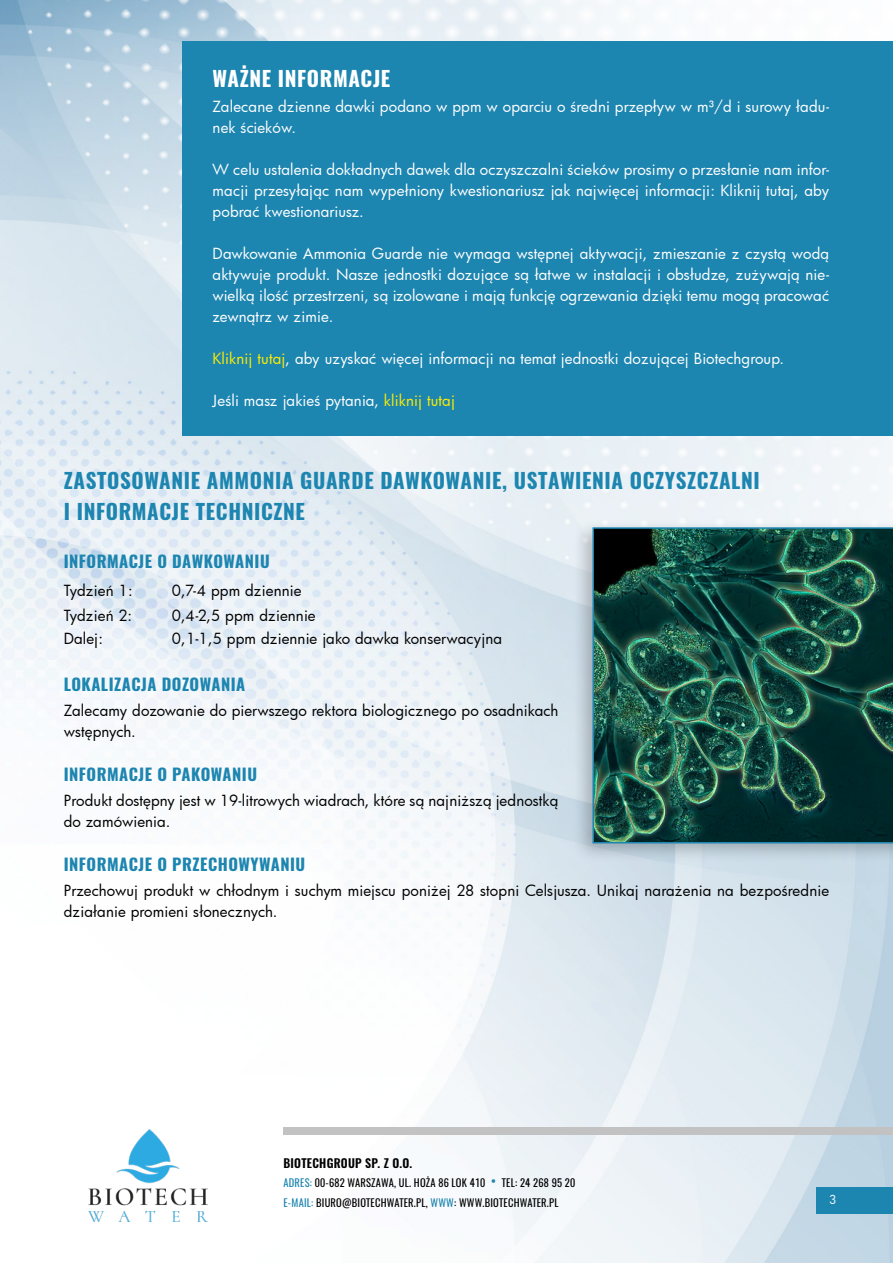
<style>
.page{position:relative;width:893px;height:1263px;background:#fff}
.page>*{position:absolute;margin:0;border:0;box-sizing:border-box;transform-origin:0 0}
.t1{font:700 21px/31.5px "Oswald";letter-spacing:.03em;color:#1c85b0}
.t2{font:700 21px "Oswald";letter-spacing:.03em;color:#fff}
.t3{font:700 16.5px "Oswald";letter-spacing:.03em;color:#1c85b0}
.t4{font:15px/21px "Futura";letter-spacing:.01em;color:#fff;text-align:justify}
.t5{font:15px/21px "Futura";letter-spacing:.01em;color:#000}
.t6{font:600 12px "Oswald";letter-spacing:.02em;color:#000}
.t7{font:12px "Futura";color:#fff}
.t8{font:10.5px/19.5px "Oswald";letter-spacing:.02em;color:#000}
.s1{color:#ffed00}
.s2{color:#1c85b0}
.s3{font-size:15px;color:#1c85b0}
</style>
<div class="page">
<img style="left:0;top:0;width:893px;height:1263px">
<div style="left:816px;top:1187px;width:77px;height:27px;background:#1c85b0"></div>
<img style="left:89px;top:1130px;width:118px;height:91px">
<div style="left:283px;top:1127px;width:610px;height:7px;background:#c2c2c3"></div>
<div style="left:183px;top:41px;width:710px;height:121px;background:#1c85b0"></div>
<div style="left:183px;top:104px;width:710px;height:142px;background:#1c85b0"></div>
<div style="left:183px;top:188px;width:710px;height:163px;background:#1c85b0"></div>
<div style="left:183px;top:335px;width:710px;height:100px;background:#1c85b0"></div>
<div style="left:572px;top:519px;width:321px;height:344px;background:#000;opacity:.23"></div>
<img style="left:592px;top:527px;width:301px;height:316px">
<h1 class="t2" style="left:213px;top:64px;width:179px">WAŻNE INFORMACJE</h1>
<p class="t4" style="left:213px;top:96px;width:618px">Zalecane dzienne dawki podano w ppm w oparciu o średni przepływ w m³/d i surowy ładu&shy;nek ścieków.</p>
<p class="t4" style="left:213px;top:159px;width:618px">W celu ustalenia dokładnych dawek dla oczyszczalni ścieków prosimy o przesłanie nam infor&shy;macji przesyłając nam wypełniony kwestionariusz jak najwięcej informacji: Kliknij tutaj, aby pobrać kwestionariusz.</p>
<p class="t4" style="left:213px;top:243px;width:618px">Dawkowanie Ammonia Guarde nie wymaga wstępnej aktywacji, zmieszanie z czystą wodą aktywuje produkt. Nasze jednostki dozujące są łatwe w instalacji i obsłudze, zużywają nie&shy;wielką ilość przestrzeni, są izolowane i mają funkcję ogrzewania dzięki temu mogą pracować zewnątrz w zimie.</p>
<p class="t4" style="left:213px;top:348px;width:573px"><span class="s1">Kliknij tutaj</span>, aby uzyskać więcej informacji na temat jednostki dozującej Biotechgroup.</p>
<p class="t4" style="left:213px;top:390px;width:244px">Jeśli masz jakieś pytania, <span class="s1">kliknij tutaj</span></p>
<h1 class="t1" style="left:64px;top:465px;width:698px">ZASTOSOWANIE AMMONIA GUARDE DAWKOWANIE, USTAWIENIA OCZYSZCZALNI<br>I INFORMACJE TECHNICZNE</h1>
<p class="t3" style="left:64px;top:550px;width:207px">INFORMACJE O DAWKOWANIU</p>
<p class="t5" style="left:64px;top:579px;width:70px">Tydzień 1:</p>
<p class="t5" style="left:172px;top:579px;width:131px">0,7-4 ppm dziennie</p>
<p class="t5" style="left:64px;top:604px;width:70px">Tydzień 2:</p>
<p class="t5" style="left:172px;top:604px;width:145px">0,4-2,5 ppm dziennie</p>
<p class="t5" style="left:64px;top:628px;width:41px">Dalej:</p>
<p class="t5" style="left:172px;top:628px;width:332px">0,1-1,5 ppm dziennie jako dawka konserwacyjna</p>
<p class="t3" style="left:64px;top:673px;width:183px">LOKALIZACJA DOZOWANIA</p>
<p class="t5" style="left:64px;top:700px;width:496px">Zalecamy dozowanie do pierwszego rektora biologicznego po osadnikach wstępnych.</p>
<p class="t3" style="left:64px;top:763px;width:195px">INFORMACJE O PAKOWANIU</p>
<p class="t5" style="left:64px;top:790px;width:496px">Produkt dostępny jest w 19-litrowych wiadrach, które są najniższą jednostką do zamówienia.</p>
<p class="t3" style="left:64px;top:853px;width:243px">INFORMACJE O PRZECHOWYWANIU</p>
<p class="t5" style="left:64px;top:880px;width:767px">Przechowuj produkt w chłodnym i suchym miejscu poniżej 28 stopni Celsjusza. Unikaj narażenia na bezpośrednie działanie promieni słonecznych.</p>
<p class="t6" style="left:283px;top:1154px;width:130px">BIOTECHGROUP SP. Z O.O.</p>
<p class="t8" style="left:283px;top:1173px;width:293px"><span class="s2">ADRES:</span> 00-682 WARSZAWA, UL. HOŻA 86 LOK 410 <span class="s3">•</span> TEL: 24 268 95 20<br><span class="s2">E-MAIL:</span> BIURO@BIOTECHWATER.PL, <span class="s2">WWW</span>: WWW.BIOTECHWATER.PL</p>
<p class="t7" style="left:829px;top:1191px;width:9px">3</p>
</div>
